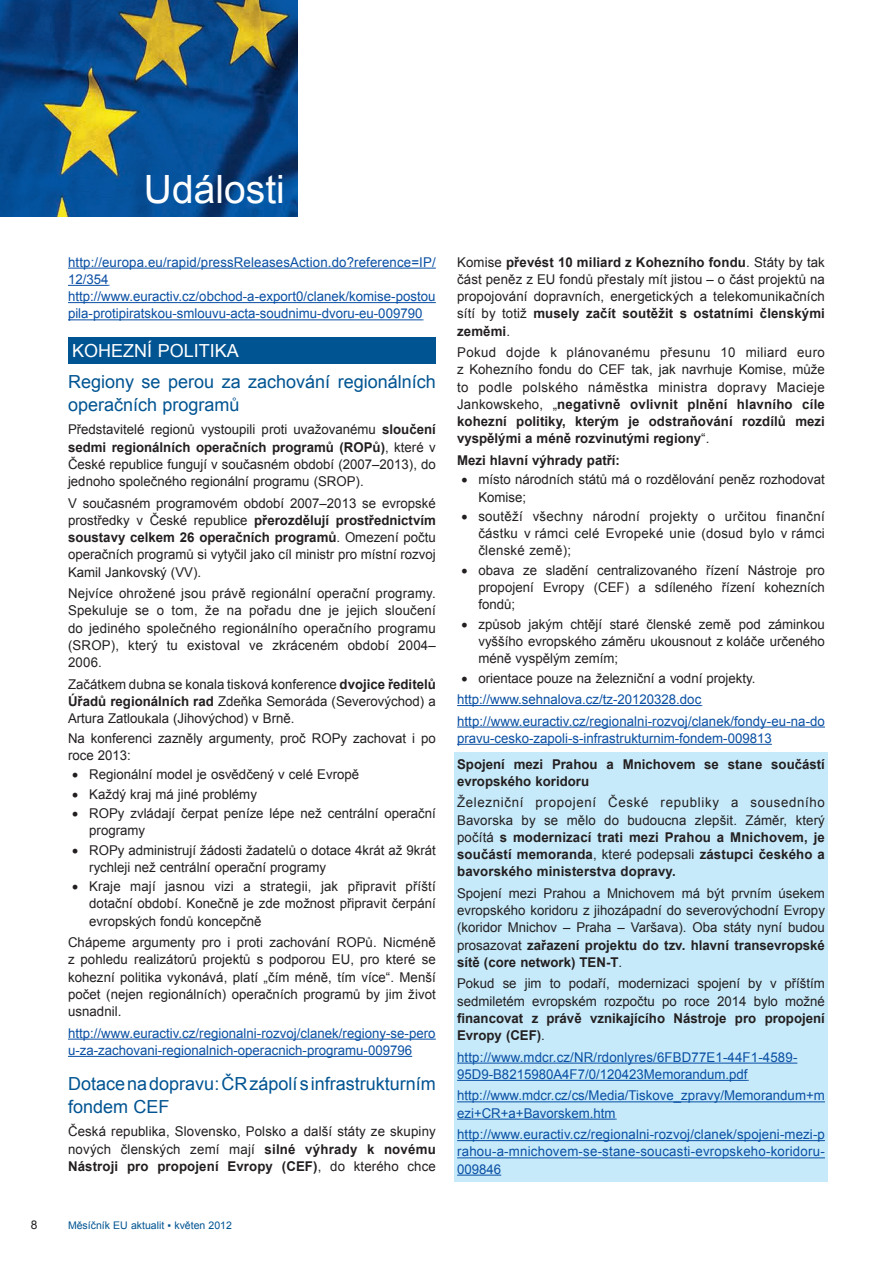
<style>
.page{position:relative;width:893px;height:1263px;background:#fff}
.page>*{position:absolute;margin:0;border:0;box-sizing:border-box;transform-origin:0 0}
.t1{font:39px "Arial";color:#fff}
.t2{font:18px/22.5px "Arial";color:#005492}
.t3{font:18px "Arial";color:#fff}
.t4{font:13.5px/17.2px "Arial";color:#231f20;text-align:justify}
.t5{font:13.5px/17.2px "Arial";color:#094fa3}
.t6{font:700 13.5px/17.2px "Arial";color:#231f20}
.t7{font:12px "Arial";color:#231f20}
.t8{font:10.5px "Arial";color:#005492}
.s1{font-weight:700}
.s2{color:#231f20}
.s3{font-weight:400}
</style>
<div class="page">
<div style="left:454px;top:753px;width:374px;height:429px;background:#c6eafa"></div>
<hr style="left:68px;top:268px;width:368px;height:1px;background:#094fa3">
<hr style="left:68px;top:285px;width:40px;height:1px;background:#094fa3">
<hr style="left:68px;top:302px;width:368px;height:1px;background:#094fa3">
<hr style="left:68px;top:319px;width:354px;height:1px;background:#094fa3">
<hr style="left:68px;top:1038px;width:368px;height:1px;background:#094fa3">
<hr style="left:68px;top:1056px;width:344px;height:1px;background:#094fa3">
<hr style="left:457px;top:705px;width:244px;height:1px;background:#094fa3">
<hr style="left:457px;top:726px;width:368px;height:1px;background:#094fa3">
<hr style="left:457px;top:744px;width:315px;height:1px;background:#094fa3">
<hr style="left:457px;top:1062px;width:340px;height:1px;background:#094fa3">
<hr style="left:457px;top:1080px;width:291px;height:1px;background:#094fa3">
<hr style="left:457px;top:1101px;width:368px;height:1px;background:#094fa3">
<hr style="left:457px;top:1118px;width:159px;height:1px;background:#094fa3">
<hr style="left:457px;top:1140px;width:368px;height:1px;background:#094fa3">
<hr style="left:457px;top:1157px;width:368px;height:1px;background:#094fa3">
<hr style="left:457px;top:1174px;width:44px;height:1px;background:#094fa3">
<div style="left:68px;top:337px;width:368px;height:27px;background:#005492"></div>
<img style="left:0;top:0;width:298px;height:217px">
<p class="t7" style="left:31px;top:1217px;width:8px">8</p>
<h1 class="t1" style="left:144px;top:163px;width:142px">Události</h1>
<p class="t5" style="left:68px;top:253px;width:369px">http://europa.eu/rapid/pressReleasesAction.do?reference=IP/ 12/354 http://www.euractiv.cz/obchod-a-export0/clanek/komise-postou pila-protipiratskou-smlouvu-acta-soudnimu-dvoru-eu-009790</p>
<h2 class="t3" style="left:72px;top:339px;width:168px">KOHEZNÍ POLITIKA</h2>
<h2 class="t2" style="left:68px;top:371px;width:369px">Regiony se perou za zachování regionálních operačních programů</h2>
<p class="t4" style="left:68px;top:421px;width:369px">Představitelé regionů vystoupili proti uvažovanému <span class="s1">sloučení sedmi regionálních operačních programů (ROPů)</span>, které v České republice fungují v současném období (2007–2013), do jednoho společného regionální programu (SROP).</p>
<p class="t4" style="left:68px;top:494px;width:369px">V současném programovém období 2007–2013 se evropské prostředky v České republice <span class="s1">přerozdělují prostřednictvím soustavy celkem 26 operačních programů</span>. Omezení počtu operačních programů si vytyčil jako cíl ministr pro místní rozvoj Kamil Jankovský (VV).</p>
<p class="t4" style="left:68px;top:585px;width:369px">Nejvíce ohrožené jsou právě regionální operační programy.<br>Spekuluje se o tom, že na pořadu dne je jejich sloučení do jediného společného regionálního operačního programu (SROP), který tu existoval ve zkráceném období 2004– 2006.</p>
<p class="t4" style="left:68px;top:675px;width:369px">Začátkem dubna se konala tisková konference <span class="s1">dvojice ředitelů Úřadů regionálních rad</span> Zdeňka Semoráda (Severovýchod) a Artura Zatloukala (Jihovýchod) v Brně.</p>
<p class="t4" style="left:68px;top:729px;width:369px">Na konferenci zazněly argumenty, proč ROPy zachovat i po roce 2013:</p>
<p class="t4" style="left:72px;top:766px;width:288px">• Regionální model je osvědčený v celé Evropě</p>
<p class="t4" style="left:72px;top:785px;width:186px">• Každý kraj má jiné problémy</p>
<p class="t4" style="left:89px;top:805px;width:348px;text-indent:-17px">• ROPy zvládají čerpat peníze lépe než centrální operační programy</p>
<p class="t4" style="left:89px;top:841px;width:348px;text-indent:-17px">• ROPy administrují žádosti žadatelů o dotace 4krát až 9krát rychleji než centrální operační programy</p>
<p class="t4" style="left:89px;top:878px;width:348px;text-indent:-17px">• Kraje mají jasnou vizi a strategii, jak připravit příští dotační období. Konečně je zde možnost připravit čerpání evropských fondů koncepčně</p>
<p class="t4" style="left:68px;top:934px;width:369px">Chápeme argumenty pro i proti zachování ROPů. Nicméně z pohledu realizátorů projektů s podporou EU, pro které se kohezní politika vykonává, platí „čím méně, tím více“. Menší počet (nejen regionálních) operačních programů by jim život usnadnil.</p>
<p class="t5" style="left:68px;top:1024px;width:369px">http://www.euractiv.cz/regionalni-rozvoj/clanek/regiony-se-pero u-za-zachovani-regionalnich-operacnich-programu-009796</p>
<h2 class="t2" style="left:68px;top:1073px;width:369px">Dotace na dopravu: ČR zápolí s infrastrukturním fondem CEF</h2>
<p class="t4" style="left:68px;top:1123px;width:369px">Česká republika, Slovensko, Polsko a další státy ze skupiny nových členských zemí mají <span class="s1">silné výhrady k novému Nástroji pro propojení Evropy (CEF)</span>, do kterého chce</p>
<p class="t8" style="left:68px;top:1218px;width:165px">Měsíčník EU aktualit ▪ květen 2012</p>
<p class="t4" style="left:457px;top:253px;width:369px">Komise <span class="s1">převést 10 miliard z Kohezního fondu</span>. Státy by tak část peněz z EU fondů přestaly mít jistou – o část projektů na propojování dopravních, energetických a telekomunikačních sítí by totiž <span class="s1">musely začít soutěžit s ostatními členskými zeměmi</span>.</p>
<p class="t4" style="left:457px;top:344px;width:369px">Pokud dojde k plánovanému přesunu 10 miliard euro z Kohezního fondu do CEF tak, jak navrhuje Komise, může to podle polského náměstka ministra dopravy Macieje Jankowskeho, „<span class="s1">negativně ovlivnit plnění hlavního cíle kohezní politiky, kterým je odstraňování rozdílů mezi vyspělými a méně rozvinutými regiony</span>“.</p>
<p class="t6" style="left:457px;top:452px;width:164px">Mezi hlavní výhrady patří:</p>
<p class="t4" style="left:478px;top:471px;width:348px;text-indent:-17px">• místo národních států má o rozdělování peněz rozhodovat<br>Komise;</p>
<p class="t4" style="left:478px;top:508px;width:348px;text-indent:-17px">• soutěží všechny národní projekty o určitou finanční částku v rámci celé Evropeké unie (dosud bylo v rámci členské země);</p>
<p class="t4" style="left:478px;top:562px;width:348px;text-indent:-17px">• obava ze sladění centralizovaného řízení Nástroje pro propojení Evropy (CEF) a sdíleného řízení kohezních fondů;</p>
<p class="t4" style="left:478px;top:615px;width:348px;text-indent:-17px">• způsob jakým chtějí staré členské země pod záminkou vyššího evropského záměru ukousnout z koláče určeného méně vyspělým zemím;</p>
<p class="t5" style="left:457px;top:667px;width:369px;line-height:21.5px;text-indent:4px"><span class="s2">• orientace pouze na železniční a vodní projekty. </span>http://www.sehnalova.cz/tz-20120328.doc http://www.euractiv.cz/regionalni-rozvoj/clanek/fondy-eu-na-do</p>
<p class="t5" style="left:457px;top:730px;width:316px">pravu-cesko-zapoli-s-infrastrukturnim-fondem-009813</p>
<p class="t6" style="left:457px;top:756px;width:369px">Spojení mezi Prahou a Mnichovem se stane součástí evropského koridoru</p>
<p class="t4" style="left:457px;top:794px;width:369px">Železniční propojení České republiky a sousedního Bavorska by se mělo do budoucna zlepšit. Záměr, který počítá <span class="s1">s modernizací trati mezi Prahou a Mnichovem, je součástí memoranda</span>, které podepsali <span class="s1">zástupci českého a bavorského ministerstva dopravy.</span></p>
<p class="t4" style="left:457px;top:885px;width:369px">Spojení mezi Prahou a Mnichovem má být prvním úsekem evropského koridoru z jihozápadní do severovýchodní Evropy (koridor Mnichov – Praha – Varšava). Oba státy nyní budou prosazovat <span class="s1">zařazení projektu do tzv. hlavní transevropské sítě (core network) TEN-T</span>.</p>
<p class="t4" style="left:457px;top:975px;width:369px">Pokud se jim to podaří, modernizaci spojení by v příštím sedmiletém evropském rozpočtu po roce 2014 bylo možné</p>
<p class="t6" style="left:457px;top:1010px;width:369px">financovat z právě vznikajícího Nástroje pro propojení<br>Evropy (CEF)<span class="s3">.</span></p>
<p class="t5" style="left:457px;top:1048px;width:342px">http://www.mdcr.cz/NR/rdonlyres/6FBD77E1-44F1-4589-<br>95D9-B8215980A4F7/0/120423Memorandum.pdf</p>
<p class="t5" style="left:457px;top:1087px;width:369px">http://www.mdcr.cz/cs/Media/Tiskove_zpravy/Memorandum+m ezi+CR+a+Bavorskem.htm</p>
<p class="t5" style="left:457px;top:1126px;width:369px;text-align:justify">http://www.euractiv.cz/regionalni-rozvoj/clanek/spojeni-mezi-p rahou-a-mnichovem-se-stane-soucasti-evropskeho-koridoru-009846</p>
</div>
